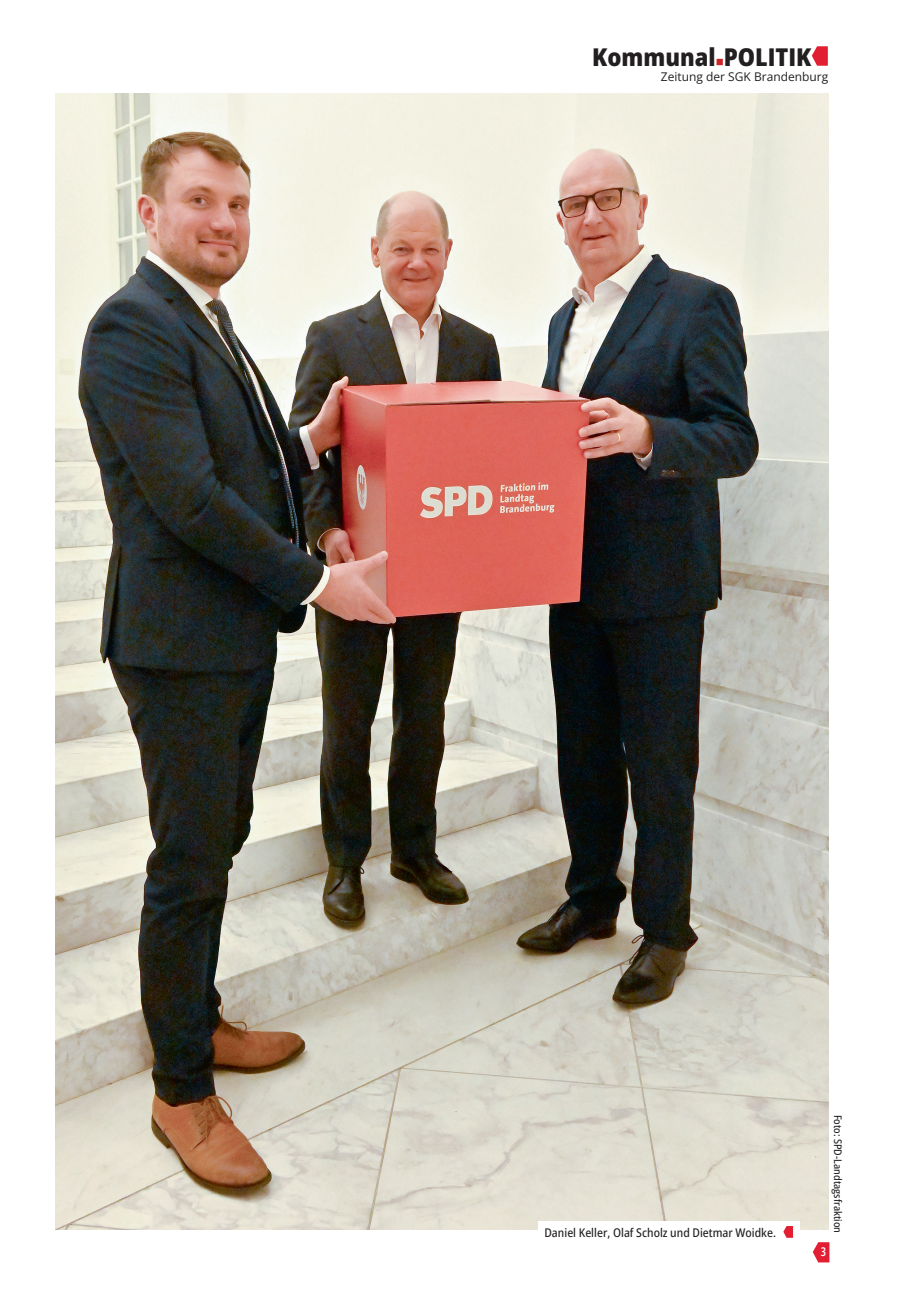
<style>
.page{position:relative;width:906px;height:1289px;background:#fff}
.page>*{position:absolute;margin:0;border:0;box-sizing:border-box;transform-origin:0 0}
.t1{font:800 semi-condensed 24.45px "Open Sans";color:#231f20}
.t2{font:500 semi-condensed 12px "Open Sans";color:#231f20}
.t3{font:12px "Open Sans";color:#231f20}
.t4{font:600 12px "Open Sans Condensed";color:#fff}
.t5{font:500 semi-condensed 10.5px "Open Sans";color:#231f20}
.s1{color:#d1232a}
</style>
<div class="page">
<svg style="left:812px;top:1242px;width:17px;height:20px"></svg>
<svg style="left:812px;top:46px;width:16px;height:20px"></svg>
<img style="left:56px;top:93px;width:773px;height:1136px">
<div style="left:538px;top:1220px;width:262px;height:22px;background:#fff"></div>
<svg style="left:783px;top:1226px;width:10px;height:11px"></svg>
<h1 class="t1" style="left:592px;top:40px;width:220px">Kommunal<span class="s1">■</span>POLITIK</h1>
<p class="t3" style="left:661px;top:68px;width:169px">Zeitung der SGK Brandenburg</p>
<p class="t2" style="left:544px;top:1223px;width:233px">Daniel Keller, Olaf Scholz und Dietmar Woidke.</p>
<p class="t5" style="left:845px;top:1114px;width:120px;rotate:90deg">Foto: SPD-Landtagsfraktion</p>
<p class="t4" style="left:820px;top:1243px;width:7px">3</p>
</div>
